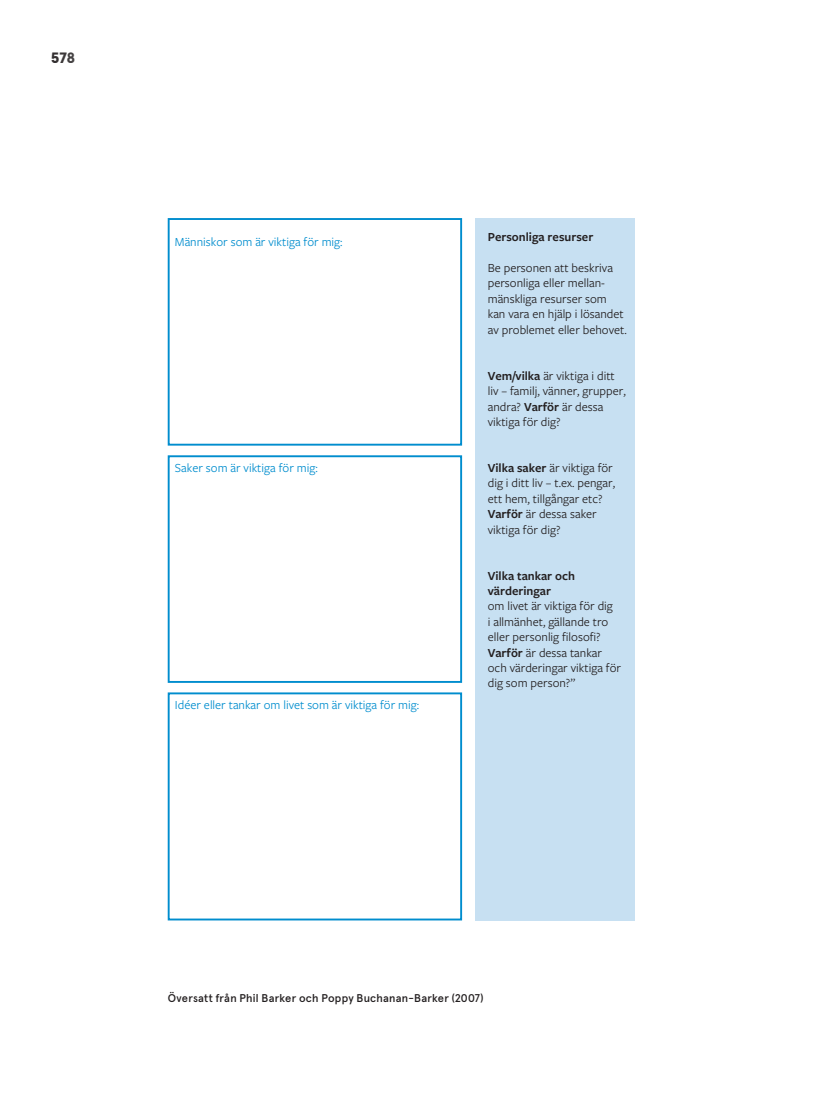
<style>
.page{position:relative;width:825px;height:1106px;background:#fff}
.page>*{position:absolute;margin:0;border:0;box-sizing:border-box;transform-origin:0 0}
.t1{font:900 15px "Apercu Pro";color:#231f20}
.t2{font:12.75px/15.3px "Freight Sans Pro";color:#231f20}
.t3{font:12.75px "Freight Sans Pro";color:#008dce}
.t4{font:600 12.75px "Freight Sans Pro";color:#231f20}
.figurtext{font:500 11.25px "Apercu Arabic Pro";letter-spacing:.02em;color:#231f20}
.s1{font-weight:600}
</style>
<div class="page">
<div style="left:475px;top:218px;width:159px;height:702px;background:#c7e0f2"></div>
<div style="left:168px;top:218px;width:294px;height:227px;border:2px solid #008dce"></div>
<div style="left:168px;top:455px;width:294px;height:228px;border:2px solid #008dce"></div>
<div style="left:168px;top:692px;width:294px;height:228px;border:2px solid #008dce"></div>
<p class="t1" style="left:51px;top:46px;width:26px">578</p>
<p class="t3" style="left:175px;top:233px;width:169px">Människor som är viktiga för mig:</p>
<p class="t4" style="left:488px;top:228px;width:107px">Personliga resurser</p>
<p class="t2" style="left:488px;top:260px;width:140px">Be personen att beskriva personliga eller mellan&shy;mänskliga resurser som kan vara en hjälp i lösandet av problemet eller behovet.</p>
<p class="t2" style="left:488px;top:367px;width:140px"><span class="s1">Vem/vilka</span> är viktiga i ditt liv – familj, vänner, grupper, andra? <span class="s1">Varför</span> är dessa viktiga för dig?</p>
<p class="t2" style="left:488px;top:460px;width:129px"><span class="s1">Vilka saker</span> är viktiga för dig i ditt liv – t.ex. pengar, ett hem, tillgångar etc?<br><span class="s1">Varför</span> är dessa saker viktiga för dig?</p>
<p class="t2" style="left:488px;top:567px;width:135px"><span class="s1">Vilka tankar och värderingar<br></span>om livet är viktiga för dig<br>i allmänhet, gällande tro eller personlig filosofi?<br><span class="s1">Varför</span> är dessa tankar och värderingar viktiga för dig som person?”</p>
<p class="t3" style="left:175px;top:459px;width:144px">Saker som är viktiga för mig:</p>
<p class="t3" style="left:175px;top:696px;width:246px">Idéer eller tankar om livet som är viktiga för mig:</p>
<p class="figurtext" style="left:168px;top:989px;width:317px">Översatt från Phil Barker och Poppy Buchanan-Barker (2007)</p>
</div>
